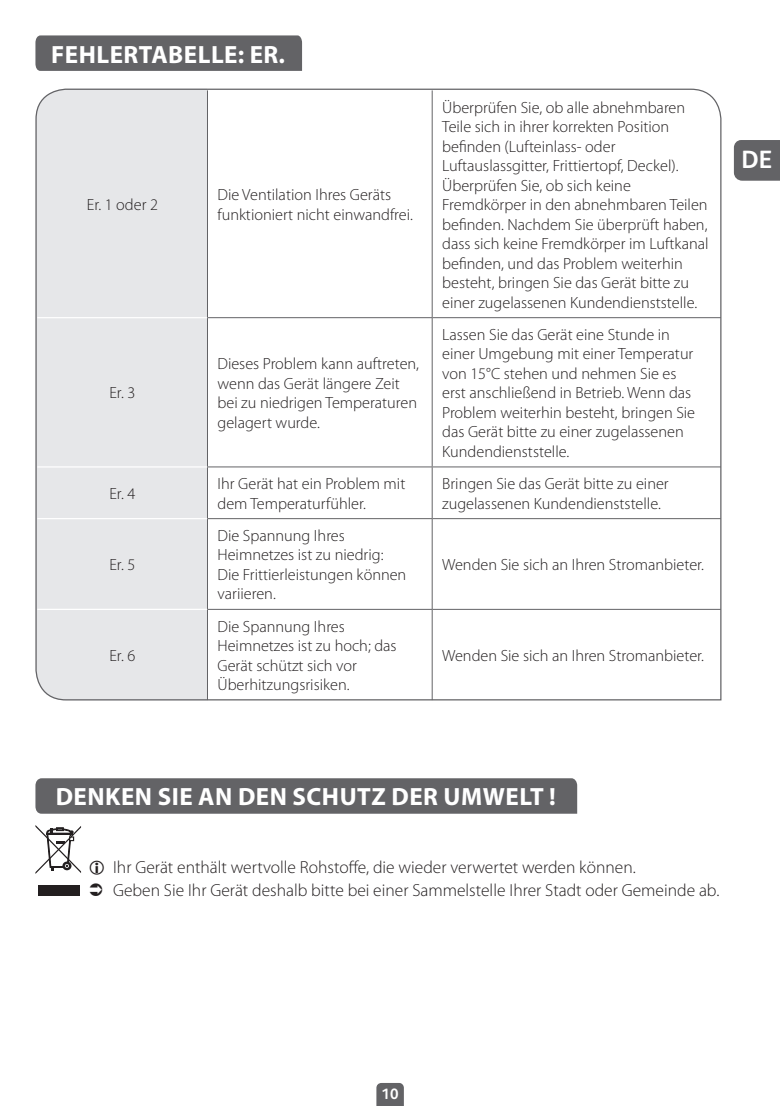
<style>
.page{position:relative;width:780px;height:1106px;background:#fff}
.page>*{position:absolute;margin:0;border:0;box-sizing:border-box;transform-origin:0 0}
.t1{font:700 25px "Myriad Pro";letter-spacing:.02em;color:#fff}
.t2{font:700 25px "FS Albert";color:#fff}
.t3{font:300 17.5px/22.5px "Myriad Pro";color:#231f20}
.t4{font:300 16.25px/19.5px "Myriad Pro";color:#231f20}
.t5{font:700 15px "FS Albert";color:#fff}
</style>
<div class="page">
<svg style="left:376px;top:1083px;width:28px;height:23px"></svg>
<div style="left:733px;top:140px;width:47px;height:41px;background:#636366"></div>
<div style="left:35px;top:35px;width:267px;height:36px;background:#636366"></div>
<div style="left:35px;top:778px;width:542px;height:35px;background:#636366"></div>
<div style="left:38px;top:885px;width:42px;height:10px;background:#231f20"></div>
<svg style="left:35px;top:825px;width:46px;height:49px"></svg>
<svg style="left:35px;top:88px;width:687px;height:613px"></svg>
<hr style="left:207px;top:90px;width:1px;height:227px;background:#636366">
<hr style="left:432px;top:90px;width:1px;height:227px;background:#636366">
<hr style="left:207px;top:317px;width:225px;height:1px;background:#636366">
<hr style="left:207px;top:318px;width:1px;height:148px;background:#636366">
<hr style="left:432px;top:317px;width:288px;height:1px;background:#636366">
<hr style="left:432px;top:318px;width:1px;height:148px;background:#636366">
<hr style="left:207px;top:466px;width:225px;height:1px;background:#636366">
<hr style="left:207px;top:467px;width:1px;height:51px;background:#636366">
<hr style="left:432px;top:466px;width:288px;height:1px;background:#636366">
<hr style="left:432px;top:467px;width:1px;height:51px;background:#636366">
<hr style="left:207px;top:518px;width:225px;height:1px;background:#636366">
<hr style="left:207px;top:519px;width:1px;height:90px;background:#636366">
<hr style="left:432px;top:518px;width:288px;height:1px;background:#636366">
<hr style="left:432px;top:519px;width:1px;height:90px;background:#636366">
<hr style="left:207px;top:609px;width:225px;height:1px;background:#636366">
<hr style="left:207px;top:609px;width:1px;height:91px;background:#636366">
<hr style="left:432px;top:609px;width:288px;height:1px;background:#636366">
<hr style="left:432px;top:609px;width:1px;height:91px;background:#636366">
<hr style="left:37px;top:317px;width:170px;height:1px;background:#fff">
<hr style="left:37px;top:466px;width:170px;height:1px;background:#fff">
<hr style="left:37px;top:518px;width:170px;height:1px;background:#fff">
<hr style="left:37px;top:608px;width:170px;height:2px;background:#fff">
<h1 class="t1" style="left:51px;top:38px;width:235px">FEHLERTABELLE: ER.</h1>
<p class="t4" style="left:87px;top:195px;width:73px">Er. 1 oder 2</p>
<p class="t4" style="left:217px;top:185px;width:197px">Die Ventilation Ihres Geräts funktioniert nicht einwandfrei.</p>
<p class="t4" style="left:109px;top:383px;width:27px">Er. 3</p>
<p class="t4" style="left:217px;top:354px;width:203px">Dieses Problem kann auftreten, wenn das Gerät längere Zeit bei zu niedrigen Temperaturen gelagert wurde.</p>
<p class="t4" style="left:442px;top:98px;width:268px">Überprüfen Sie, ob alle abnehmbaren Teile sich in ihrer korrekten Position befinden (Lufteinlass- oder Luftauslassgitter, Frittiertopf, Deckel).<br>Überprüfen Sie, ob sich keine Fremdkörper in den abnehmbaren Teilen befinden. Nachdem Sie überprüft haben, dass sich keine Fremdkörper im Luftkanal befinden, und das Problem weiterhin besteht, bringen Sie das Gerät bitte zu einer zugelassenen Kundendienststelle.</p>
<p class="t4" style="left:442px;top:325px;width:254px">Lassen Sie das Gerät eine Stunde in einer Umgebung mit einer Temperatur von 15°C stehen und nehmen Sie es erst anschließend in Betrieb. Wenn das Problem weiterhin besteht, bringen Sie das Gerät bitte zu einer zugelassenen Kundendienststelle.</p>
<p class="t4" style="left:109px;top:484px;width:27px">Er. 4</p>
<p class="t4" style="left:217px;top:474px;width:189px">Ihr Gerät hat ein Problem mit dem Temperaturfühler.</p>
<p class="t4" style="left:442px;top:474px;width:228px">Bringen Sie das Gerät bitte zu einer zugelassenen Kundendienststelle.</p>
<p class="t4" style="left:109px;top:555px;width:27px">Er. 5</p>
<p class="t4" style="left:109px;top:646px;width:27px">Er. 6</p>
<p class="t4" style="left:217px;top:526px;width:190px">Die Spannung Ihres<br>Heimnetzes ist zu niedrig:<br>Die Frittierleistungen können variieren.</p>
<p class="t4" style="left:217px;top:616px;width:181px">Die Spannung Ihres<br>Heimnetzes ist zu hoch; das<br>Gerät schützt sich vor<br>Überhitzungsrisiken.</p>
<p class="t4" style="left:442px;top:555px;width:263px">Wenden Sie sich an Ihren Stromanbieter.</p>
<p class="t4" style="left:442px;top:646px;width:263px">Wenden Sie sich an Ihren Stromanbieter.</p>
<h1 class="t2" style="left:741px;top:145px;width:32px">DE</h1>
<h1 class="t1" style="left:56px;top:780px;width:501px">DENKEN SIE AN DEN SCHUTZ DER UMWELT !</h1>
<p class="t3" style="left:113px;top:856px;width:608px">Ihr Gerät enthält wertvolle Rohstoffe, die wieder verwertet werden können.<br>Geben Sie Ihr Gerät deshalb bitte bei einer Sammelstelle Ihrer Stadt oder Gemeinde ab.</p>
<p class="t5" style="left:381px;top:1085px;width:18px">10</p>
</div>
